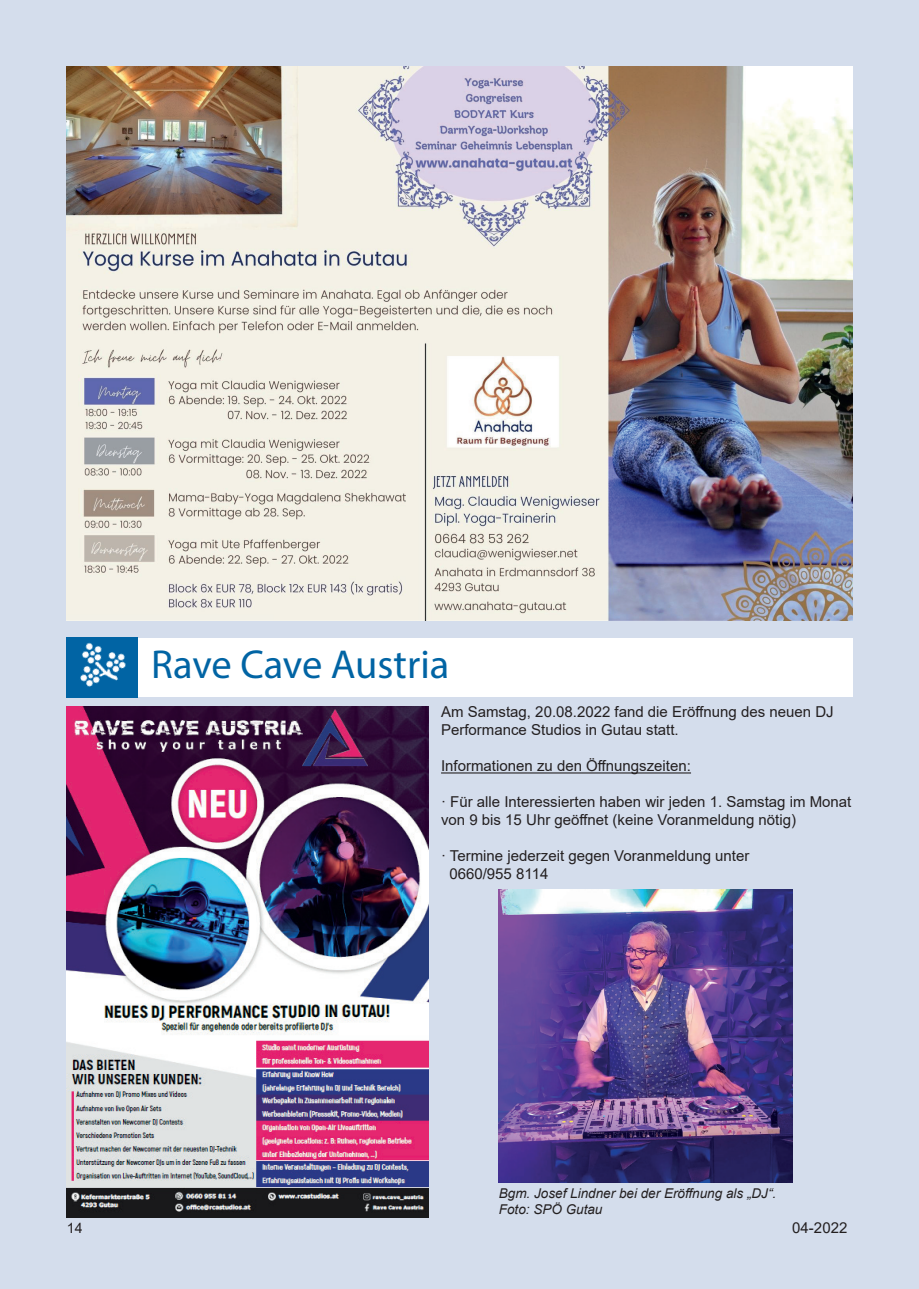
<style>
.page{position:relative;width:919px;height:1289px;background:#fff}
.page>*{position:absolute;margin:0;border:0;box-sizing:border-box;transform-origin:0 0}
.t1{font:40.5px "Myriad Pro";letter-spacing:-.005em;color:#0164a4}
.t2{font:15px/18px "Arial";color:#231f20}
.t3{font:14.25px "Arial";color:#231f20}
.t4{font:italic 13.5px/16.2px "Arial";color:#231f20}
</style>
<div class="page">
<div style="left:0;top:0;width:906px;height:1288px;background:#d4ddec"></div>
<div style="left:67px;top:638px;width:785px;height:59px;background:#fff"></div>
<div style="left:67px;top:637px;width:71px;height:60px;background:#0164a4"></div>
<img style="left:80px;top:642px;width:46px;height:45px">
<img style="left:67px;top:67px;width:785px;height:553px">
<div style="left:906px;top:0;width:12px;height:1288px;background:#d4ddec"></div>
<img style="left:67px;top:706px;width:361px;height:510px">
<img style="left:499px;top:889px;width:293px;height:293px">
<hr style="left:441px;top:772px;width:250px;height:1px;background:#231f20">
<h1 class="t1" style="left:151px;top:639px;width:300px">Rave Cave Austria</h1>
<p class="t2" style="left:441px;top:703px;width:394px">Am Samstag, 20.08.2022 fand die Eröffnung des neuen DJ<br>Performance Studios in Gutau statt.</p>
<p class="t2" style="left:441px;top:757px;width:251px">Informationen zu den Öffnungszeiten:</p>
<p class="t2" style="left:441px;top:793px;width:412px">· Für alle Interessierten haben wir jeden 1. Samstag im Monat von 9 bis 15 Uhr geöffnet (keine Voranmeldung nötig)</p>
<p class="t2" style="left:449px;top:847px;width:301px;text-indent:-8px">· Termine jederzeit gegen Voranmeldung unter<br>0660/955 8114</p>
<p class="t3" style="left:67px;top:1217px;width:17px">14</p>
<p class="t4" style="left:499px;top:1184px;width:279px">Bgm. Josef Lindner bei der Eröffnung als „DJ“.<br>Foto: SPÖ Gutau</p>
<p class="t2" style="left:792px;top:1218px;width:57px">04-2022</p>
</div>
